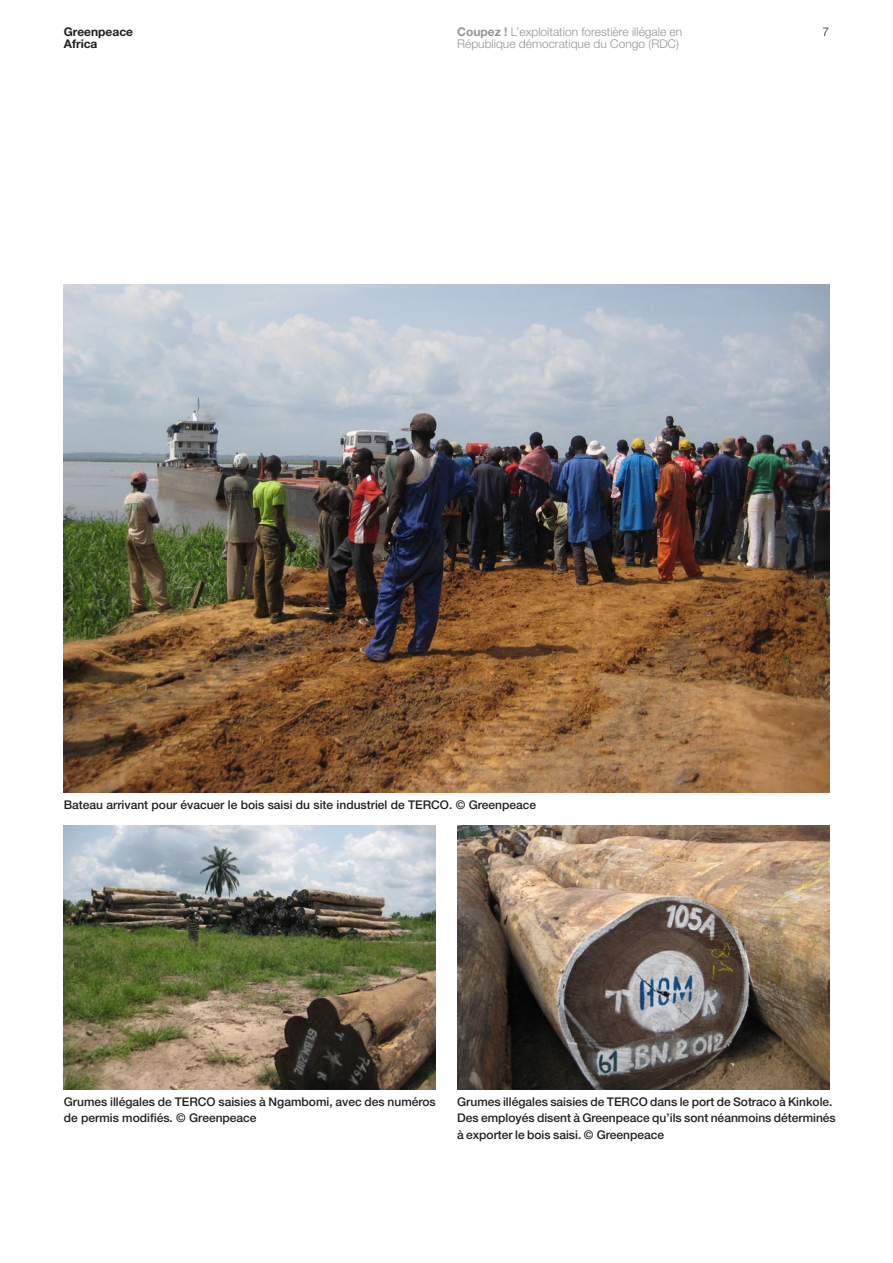
<style>
.page{position:relative;width:893px;height:1263px;background:#fff}
.page>*{position:absolute;margin:0;border:0;box-sizing:border-box;transform-origin:0 0}
.fotobijschrift{font:500 12px/16.5px "Helvetica Neue LT Std";color:#231f20}
.t1{font:300 12px "Helvetica Neue LT Std";color:#939598}
.t2{font:700 12px/12px "Helvetica Neue LT Std";color:#231f20}
.t3{font:300 12px "Helvetica Neue LT Std";color:#231f20}
.s1{font-weight:700}
</style>
<div class="page">
<img style="left:64px;top:285px;width:765px;height:507px">
<img style="left:64px;top:825px;width:372px;height:264px">
<img style="left:457px;top:825px;width:372px;height:264px">
<p class="t2" style="left:64px;top:26px;width:71px">Greenpeace<br>Africa</p>
<p class="t1" style="left:457px;top:25px;width:227px"><span class="s1">Coupez !</span> L’exploitation forestière illégale en</p>
<p class="t3" style="left:822px;top:25px;width:8px">7</p>
<p class="t1" style="left:457px;top:37px;width:223px">République démocratique du Congo (RDC)</p>
<p class="fotobijschrift" style="left:64px;top:796px;width:474px">Bateau arrivant pour évacuer le bois saisi du site industriel de TERCO. © Greenpeace</p>
<p class="fotobijschrift" style="left:64px;top:1093px;width:374px">Grumes illégales de TERCO saisies à Ngambomi, avec des numéros de permis modifiés. © Greenpeace</p>
<p class="fotobijschrift" style="left:457px;top:1093px;width:380px">Grumes illégales saisies de TERCO dans le port de Sotraco à Kinkole.<br>Des employés disent à Greenpeace qu’ils sont néanmoins déterminés à exporter le bois saisi. © Greenpeace</p>
</div>
